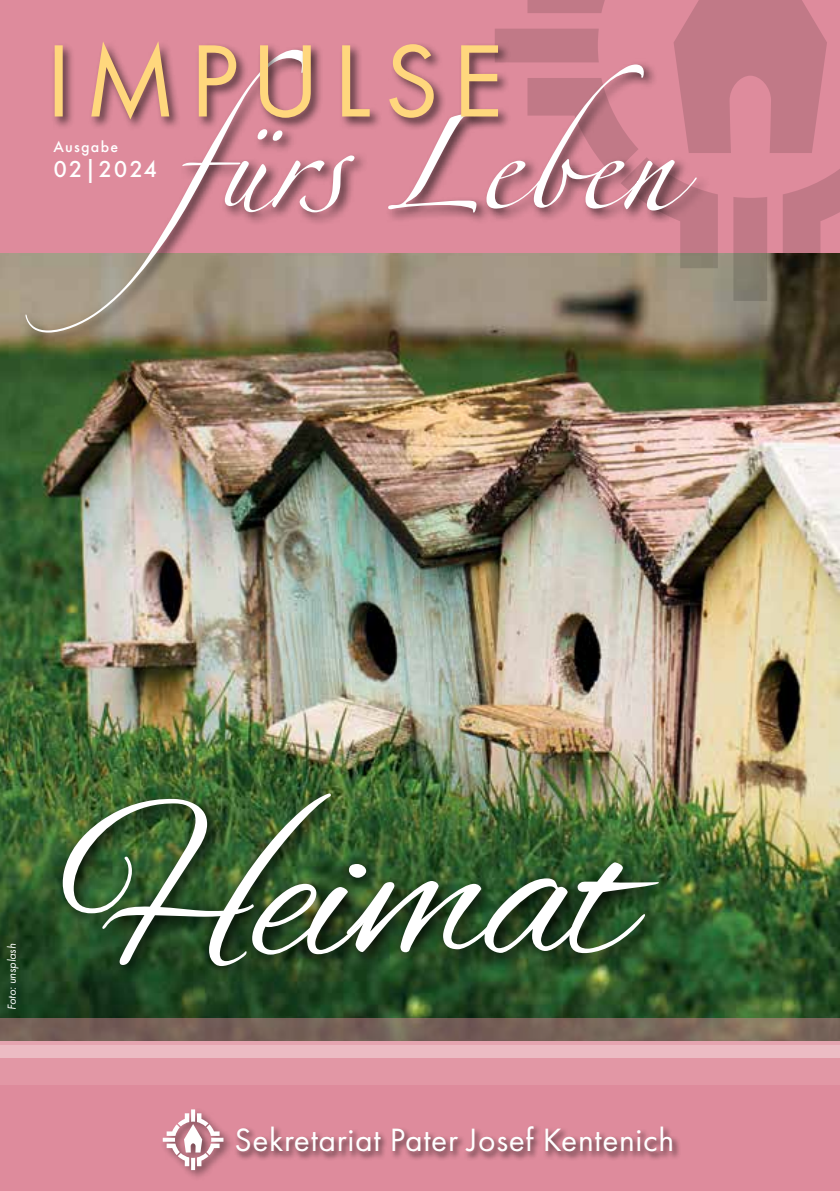
<style>
.page{position:relative;width:840px;height:1191px;background:#fff}
.page>*{position:absolute;margin:0;border:0;box-sizing:border-box;transform-origin:0 0}
.t1{font:215.2px "Alex Brush";letter-spacing:-.02em;color:#fff}
.t2{font:33.6px "Futura PT";letter-spacing:.02em;color:#fff}
.t3{font:500 24px "Futura PT";letter-spacing:.08em;color:#fff}
.t4{font:500 16px "Futura PT";letter-spacing:.08em;color:#fff}
.t5{font:italic 12px "Futura PT";color:#fff}
</style>
<div class="page">
<img style="left:0;top:252px;width:839px;height:766px">
<div style="left:0;top:1071px;width:839px;height:120px;background:#de8b9c"></div>
<div style="left:0;top:1058px;width:839px;height:26px;background:#e297a5"></div>
<div style="left:0;top:1041px;width:839px;height:17px;background:#ecbbc3"></div>
<svg style="left:0;top:1018px;width:839px;height:27px;background:#876d65"></svg>
<div style="left:0;top:0;width:839px;height:252px;background:#de8b9c"></div>
<div style="left:233px;top:1123px;width:448px;height:37px;background:#000;opacity:.45"></div>
<div style="left:160px;top:1107px;width:75px;height:74px;background:#000;opacity:.5"></div>
<svg style="left:163px;top:1109px;width:60px;height:61px"></svg>
<div style="left:21px;top:46px;width:689px;height:301px;background:#000;opacity:.7"></div>
<svg style="left:25px;top:50px;width:671px;height:282px"></svg>
<svg style="left:55px;top:0;width:784px;height:301px"></svg>
<div style="left:53px;top:784px;width:623px;height:201px;background:#000;opacity:.95"></div>
<p class="t4" style="left:53px;top:137px;width:66px">Ausgabe</p>
<p class="t3" style="left:53px;top:154px;width:105px">02|2024</p>
<p class="t5" style="left:5px;top:1009px;width:67px;rotate:-90deg">Foto: unsplash</p>
<h1 class="t1" style="left:59px;top:774px;width:577px">Heimat</h1>
<p class="t2" style="left:234px;top:1120px;width:441px">Sekretariat Pater Josef Kentenich</p>
</div>
